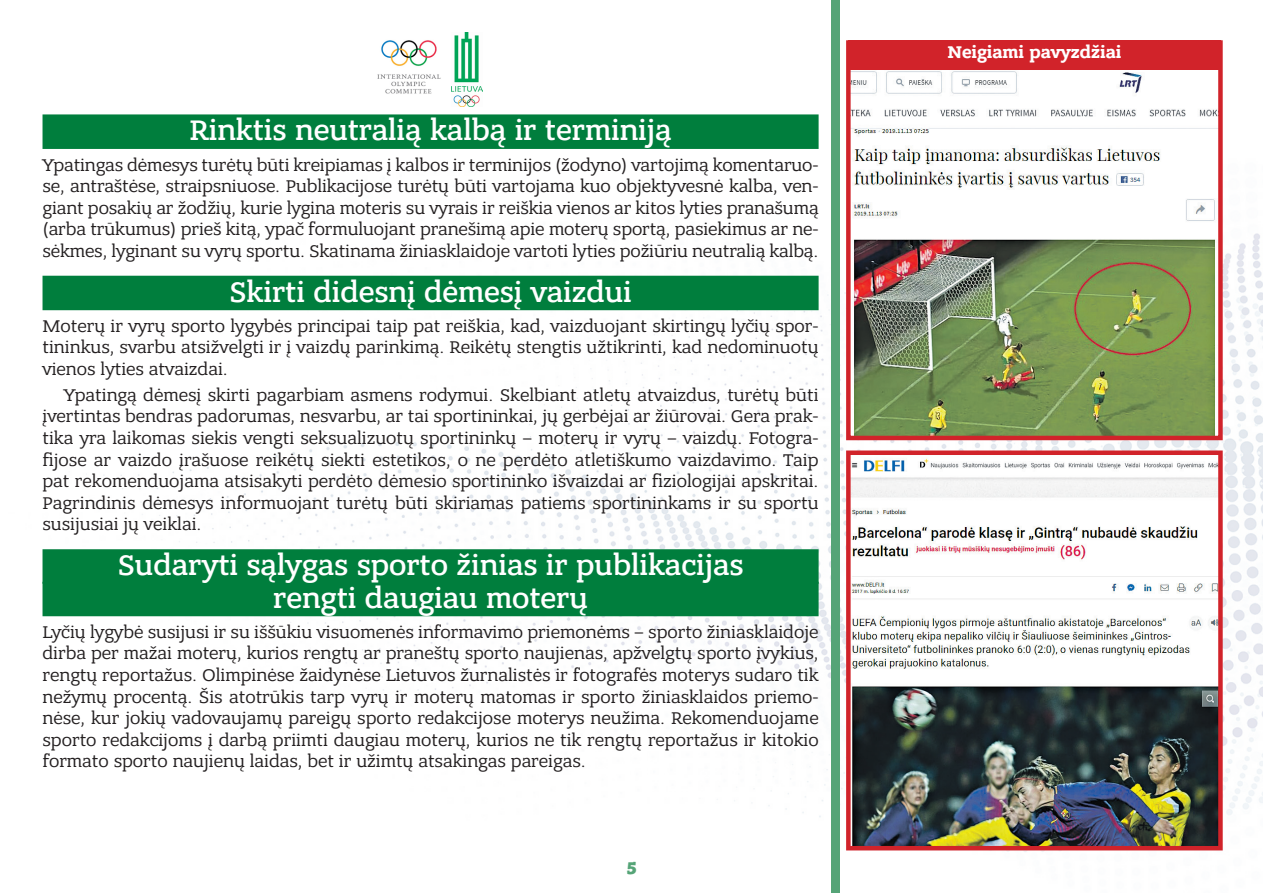
<style>
.page{position:relative;width:1263px;height:893px;background:#fff}
.page>*{position:absolute;margin:0;border:0;box-sizing:border-box;transform-origin:0 0}
.skyrelis{font:500 30px "Bandera Pro";color:#fff}
.pirma_pstr{font:18px/21.6px "Bandera Pro";color:#231f20;text-align:justify}
.tekstas{font:18px/21.6px "Bandera Pro";color:#231f20;text-align:justify}
.pirma_pstr-2{font:700 18px "Bandera Pro";color:#fff}
.t1{font:800 18px "Bandera Pro";color:#55a477}
</style>
<div class="page">
<img style="left:42px;top:138px;width:1221px;height:714px">
<div style="left:43px;top:114px;width:776px;height:35px;background:#007e3d"></div>
<div style="left:43px;top:276px;width:776px;height:34px;background:#007e3d"></div>
<div style="left:43px;top:549px;width:776px;height:35px;background:#007e3d"></div>
<div style="left:43px;top:582px;width:776px;height:34px;background:#007e3d"></div>
<div style="left:831px;top:0;width:9px;height:893px;background:#55a477"></div>
<img style="left:851px;top:69px;width:367px;height:366px">
<div style="left:846px;top:40px;width:377px;height:400px;border:4px solid #d1232a"></div>
<img style="left:851px;top:455px;width:367px;height:390px">
<div style="left:846px;top:450px;width:377px;height:400px;border:4px solid #d1232a"></div>
<div style="left:848px;top:40px;width:372px;height:29px;background:#d1232a"></div>
<img style="left:452px;top:33px;width:30px;height:73px">
<img style="left:377px;top:40px;width:64px;height:54px">
<p class="skyrelis" style="left:189px;top:112px;width:484px">Rinktis neutralią kalbą ir terminiją</p>
<p class="pirma_pstr" style="left:43px;top:154px;width:778px">Ypatingas dėmesys turėtų būti kreipiamas į kalbos ir terminijos (žodyno) vartojimą komentaruo&shy;se, antraštėse, straipsniuose. Publikacijose turėtų būti vartojama kuo objektyvesnė kalba, ven&shy;giant posakių ar žodžių, kurie lygina moteris su vyrais ir reiškia vienos ar kitos lyties pranašumą (arba trūkumus) prieš kitą, ypač formuluojant pranešimą apie moterų sportą, pasiekimus ar ne&shy;sėkmes, lyginant su vyrų sportu. Skatinama žiniasklaidoje vartoti lyties požiūriu neutralią kalbą.</p>
<p class="skyrelis" style="left:229px;top:273px;width:404px">Skirti didesnį dėmesį vaizdui</p>
<p class="pirma_pstr" style="left:43px;top:315px;width:777px">Moterų ir vyrų sporto lygybės principai taip pat reiškia, kad, vaizduojant skirtingų lyčių spor&shy;tininkus, svarbu atsižvelgti ir į vaizdų parinkimą. Reikėtų stengtis užtikrinti, kad nedominuotų vienos lyties atvaizdai.</p>
<p class="tekstas" style="left:43px;top:384px;width:778px;text-indent:21px">Ypatingą dėmesį skirti pagarbiam asmens rodymui. Skelbiant atletų atvaizdus, turėtų būti įvertintas bendras padorumas, nesvarbu, ar tai sportininkai, jų gerbėjai ar žiūrovai. Gera prak&shy;tika yra laikomas siekis vengti seksualizuotų sportininkų – moterų ir vyrų – vaizdų. Fotogra&shy;fijose ar vaizdo įrašuose reikėtų siekti estetikos, o ne perdėto atletiškumo vaizdavimo. Taip pat rekomenduojama atsisakyti perdėto dėmesio sportininko išvaizdai ar fiziologijai apskritai.<br>Pagrindinis dėmesys informuojant turėtų būti skiriamas patiems sportininkams ir su sportu susijusiai jų veiklai.</p>
<p class="skyrelis" style="left:117px;top:547px;width:628px">Sudaryti sąlygas sporto žinias ir publikacijas</p>
<p class="skyrelis" style="left:273px;top:579px;width:316px">rengti daugiau moterų</p>
<p class="pirma_pstr" style="left:43px;top:621px;width:778px">Lyčių lygybė susijusi ir su iššūkiu visuomenės informavimo priemonėms – sporto žiniasklaidoje dirba per mažai moterų, kurios rengtų ar praneštų sporto naujienas, apžvelgtų sporto įvykius, rengtų reportažus. Olimpinėse žaidynėse Lietuvos žurnalistės ir fotografės moterys sudaro tik nežymų procentą. Šis atotrūkis tarp vyrų ir moterų matomas ir sporto žiniasklaidos priemo&shy;nėse, kur jokių vadovaujamų pareigų sporto redakcijose moterys neužima. Rekomenduojame sporto redakcijoms į darbą priimti daugiau moterų, kurios ne tik rengtų reportažus ir kitokio formato sporto naujienų laidas, bet ir užimtų atsakingas pareigas.</p>
<p class="t1" style="left:626px;top:857px;width:12px">5</p>
<p class="pirma_pstr-2" style="left:947px;top:41px;width:175px">Neigiami pavyzdžiai</p>
</div>
